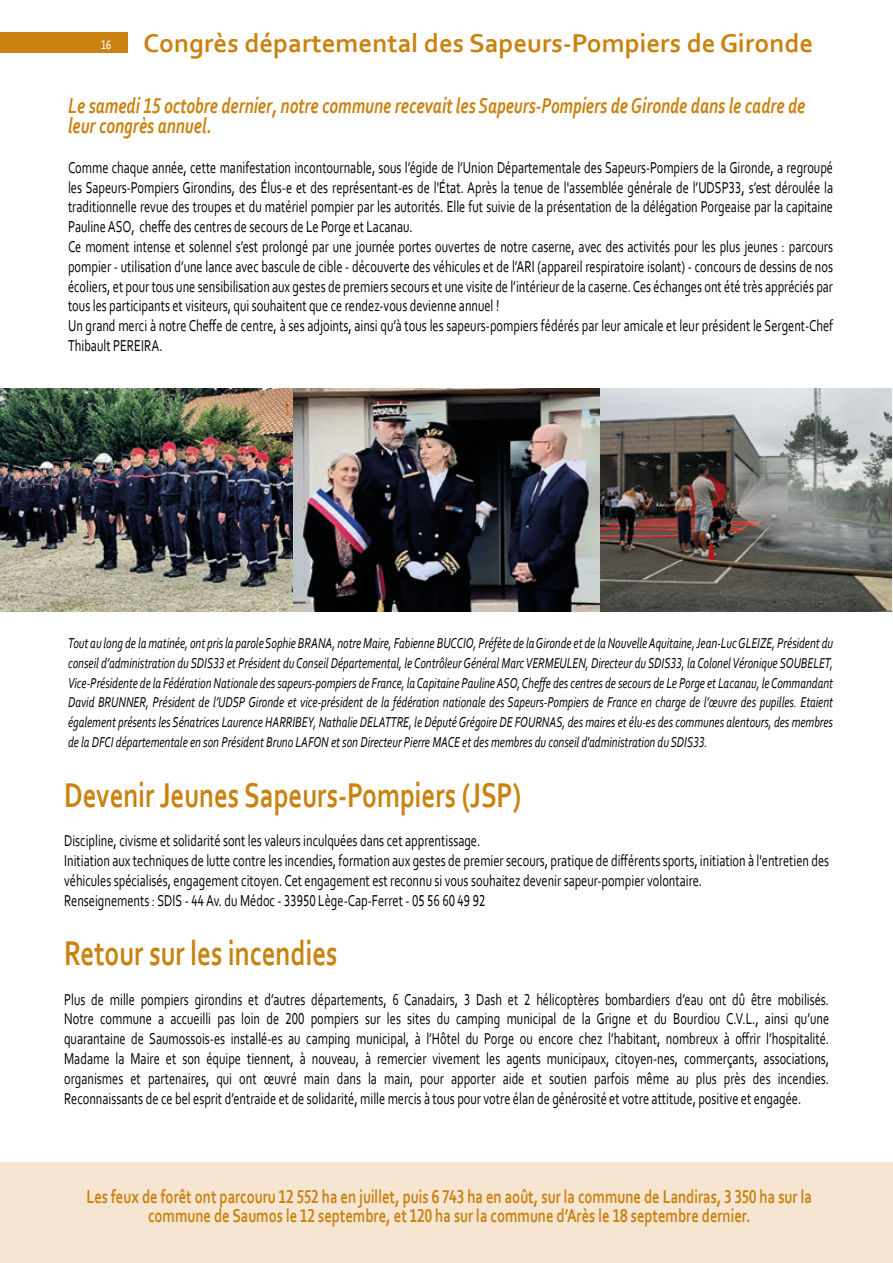
<style>
.page{position:relative;width:893px;height:1263px;background:#fff}
.page>*{position:absolute;margin:0;border:0;box-sizing:border-box;transform-origin:0 0}
.t1{font:700 36px "Corbel";color:#ca8210;scale:.75 1}
.t2{font:700 27px "Corbel";color:#ca8210}
.t3{font:italic 700 22.5px/19.8px "Corbel";color:#ca8210;scale:.75 1}
.t4{font:700 19.5px/19.8px "Corbel";color:#ca8210;text-align:center;scale:.75 1}
.t5{font:16.5px/19.8px "Corbel";color:#000;scale:.75 1}
.t6{font:italic 15px/19.8px "Corbel";color:#000;text-align:justify;scale:.75 1}
.s1{font-weight:400;font-size:16.5px;color:#fff}
</style>
<div class="page">
<div style="left:0;top:32px;width:128px;height:21px;background:#ca8210"></div>
<img style="left:0;top:388px;width:300px;height:223px">
<img style="left:599px;top:389px;width:292px;height:222px">
<img style="left:293px;top:389px;width:306px;height:222px">
<div style="left:0;top:1163px;width:893px;height:100px;background:#f5e5d1"></div>
<h2 class="t2" style="left:101px;top:26px;width:714px"><span class="s1">16</span> Congrès départemental des Sapeurs-Pompiers de Gironde</h2>
<h3 class="t3" style="left:68px;top:95px;width:985px">Le samedi 15 octobre dernier, notre commune recevait les Sapeurs-Pompiers de Gironde dans le cadre de leur congrès annuel.</h3>
<p class="t5" style="left:68px;top:157px;width:1022px">Comme chaque année, cette manifestation incontournable, sous l’égide de l’Union Départementale des Sapeurs-Pompiers de la Gironde, a regroupé les Sapeurs-Pompiers Girondins, des Élus-e et des représentant-es de l'État. Après la tenue de l'assemblée générale de l’UDSP33, s’est déroulée la traditionnelle revue des troupes et du matériel pompier par les autorités. Elle fut suivie de la présentation de la délégation Porgeaise par la capitaine Pauline ASO, cheffe des centres de secours de Le Porge et Lacanau.<br>Ce moment intense et solennel s’est prolongé par une journée portes ouvertes de notre caserne, avec des activités pour les plus jeunes : parcours pompier - utilisation d’une lance avec bascule de cible - découverte des véhicules et de l’ARI (appareil respiratoire isolant) - concours de dessins de nos écoliers, et pour tous une sensibilisation aux gestes de premiers secours et une visite de l’intérieur de la caserne. Ces échanges ont été très appréciés par tous les participants et visiteurs, qui souhaitent que ce rendez-vous devienne annuel !<br>Un grand merci à notre Cheffe de centre, à ses adjoints, ainsi qu’à tous les sapeurs-pompiers fédérés par leur amicale et leur président le Sergent-Chef Thibault PEREIRA.</p>
<p class="t6" style="left:68px;top:633px;width:1022px">Tout au long de la matinée, ont pris la parole Sophie BRANA, notre Maire, Fabienne BUCCIO, Préfète de la Gironde et de la Nouvelle Aquitaine, Jean-Luc GLEIZE, Président du conseil d’administration du SDIS33 et Président du Conseil Départemental, le Contrôleur Général Marc VERMEULEN, Directeur du SDIS33, la Colonel Véronique SOUBELET, Vice-Présidente de la Fédération Nationale des sapeurs-pompiers de France, la Capitaine Pauline ASO, Cheffe des centres de secours de Le Porge et Lacanau, le Commandant David BRUNNER, Président de l’UDSP Gironde et vice-président de la fédération nationale des Sapeurs-Pompiers de France en charge de l’œuvre des pupilles. Etaient également présents les Sénatrices Laurence HARRIBEY, Nathalie DELATTRE, le Député Grégoire DE FOURNAS, des maires et élu-es des communes alentours, des membres de la DFCI départementale en son Président Bruno LAFON et son Directeur Pierre MACE et des membres du conseil d'administration du SDIS33.</p>
<h1 class="t1" style="left:64px;top:772px;width:611px">Devenir Jeunes Sapeurs-Pompiers (JSP)</h1>
<p class="t5" style="left:64px;top:830px;width:1022px">Discipline, civisme et solidarité sont les valeurs inculquées dans cet apprentissage.<br>Initiation aux techniques de lutte contre les incendies, formation aux gestes de premier secours, pratique de différents sports, initiation à l'entretien des véhicules spécialisés, engagement citoyen. Cet engagement est reconnu si vous souhaitez devenir sapeur-pompier volontaire.<br>Renseignements : SDIS - 44 Av. du Médoc - 33950 Lège-Cap-Ferret - 05 56 60 49 92</p>
<h1 class="t1" style="left:64px;top:931px;width:366px">Retour sur les incendies</h1>
<p class="t5" style="left:64px;top:989px;width:1022px;text-align:justify">Plus de mille pompiers girondins et d’autres départements, 6 Canadairs, 3 Dash et 2 hélicoptères bombardiers d’eau ont dû être mobilisés.<br>Notre commune a accueilli pas loin de 200 pompiers sur les sites du camping municipal de la Grigne et du Bourdiou C.V.L., ainsi qu’une quarantaine de Saumossois-es installé-es au camping municipal, à l’Hôtel du Porge ou encore chez l’habitant, nombreux à offrir l’hospitalité.<br>Madame la Maire et son équipe tiennent, à nouveau, à remercier vivement les agents municipaux, citoyen-nes, commerçants, associations, organismes et partenaires, qui ont œuvré main dans la main, pour apporter aide et soutien parfois même au plus près des incendies.<br>Reconnaissants de ce bel esprit d’entraide et de solidarité, mille mercis à tous pour votre élan de générosité et votre attitude, positive et engagée.</p>
<p class="t4" style="left:87px;top:1186px;width:968px">Les feux de forêt ont parcouru 12 552 ha en juillet, puis 6 743 ha en août, sur la commune de Landiras, 3 350 ha sur la commune de Saumos le 12 septembre, et 120 ha sur la commune d’Arès le 18 septembre dernier.</p>
</div>
